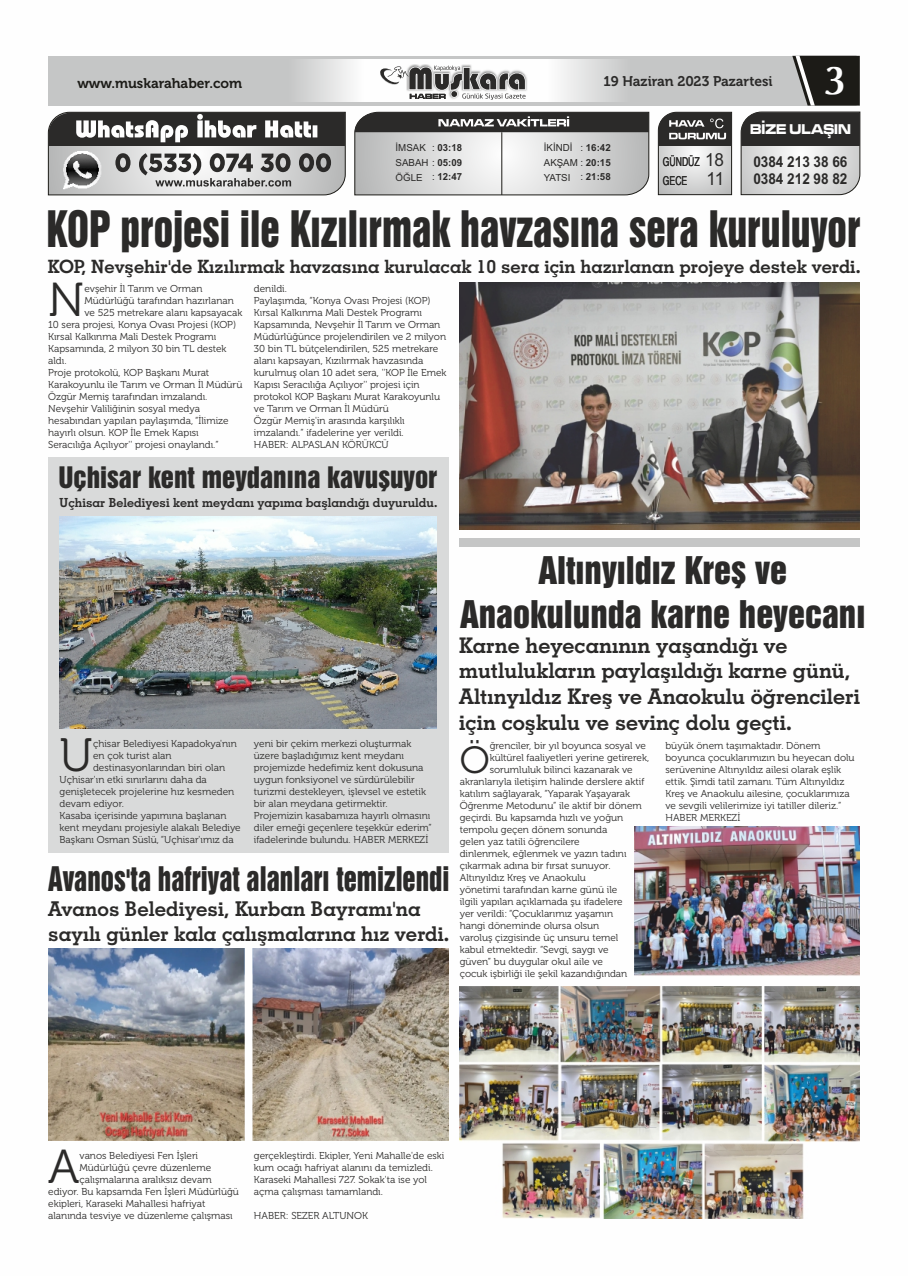
<style>
.page{position:relative;width:908px;height:1276px;background:#fff}
.page>*{position:absolute;margin:0;border:0;box-sizing:border-box;transform-origin:0 0}
.t1{font:47.5px "Museo 300";color:#2b2a29}
.t2{font:46.7px "Museo 300";color:#2b2a29}
.t3{font:45.8px "Swiss 921 BT";color:#2b2a29;scale:.87 1}
.t4{font:700 40.7px "Optima";color:#fefefe}
.t5{font:37.8px "Museo 300";color:#2b2a29}
.t6{font:34.8px/44.6px "Swiss 921 BT";color:#2b2a29;text-align:center}
.t7{font:30.9px "Swiss 921 BT";color:#2b2a29;scale:.87 1}
.t8{font:27px "Swiss 921 BT";color:#2b2a29}
.t9{font:21.5px/25.8px "Geometric Slabserif 703 Bold BT";color:#2b2a29}
.t10{font:20.4px/24.5px "Geometric Slabserif 703 Bold BT";color:#2b2a29}
.t11{font:18.3px "Geometric Slabserif 703 Bold BT";color:#2b2a29}
.t12{font:700 15px/17.1px "Arial Narrow";color:#2b2a29;scale:1.1 1}
.t13{font:14.7px "Microgramma D Bold Exte";color:#fefefe;scale:.85 1}
.t14{font:14px "Museo 700";color:#2b2a29}
.t15{font:14px "Museo 700";color:#1c1b17}
.t16{font:12.6px "Geometric Slabserif 703 Bold BT";color:#2b2a29}
.t17{font:condensed 12.3px "Helvetica";color:#2b2a29;scale:.86 1}
.t18{font:10px/12px "Museo 300";color:#2b2a29}
.t19{font:9.7px/14.8px "Arial";color:#2b2a29}
.t20{font:700 9.7px "Arial";color:#2b2a29}
.s1{font-weight:700}
.s2{font-weight:400}
.s3{font-family:"Arial";font-stretch:normal;font-size:18px}
</style>
<div class="page">
<svg style="left:47px;top:111px;width:299px;height:85px"></svg>
<svg style="left:354px;top:111px;width:295px;height:85px"></svg>
<svg style="left:657px;top:111px;width:75px;height:85px"></svg>
<div style="left:48px;top:56px;width:811px;height:50px;background:#c5c6c6"></div>
<img style="left:303px;top:60px;width:312px;height:41px">
<svg style="left:740px;top:56px;width:120px;height:140px"></svg>
<img style="left:406px;top:64px;width:121px;height:36px">
<svg style="left:378px;top:66px;width:148px;height:36px"></svg>
<img style="left:459px;top:283px;width:400px;height:246px">
<div style="left:48px;top:457px;width:400px;height:395px;background:#d9dada"></div>
<img style="left:60px;top:516px;width:377px;height:212px">
<div style="left:459px;top:538px;width:400px;height:9px;background:#c5c6c6"></div>
<img style="left:459px;top:986px;width:400px;height:232px">
<img style="left:634px;top:827px;width:225px;height:149px">
<img style="left:48px;top:949px;width:400px;height:191px">
<h3 class="t15" style="left:77px;top:78px;width:166px">www.muskarahaber.com</h3>
<h3 class="t14" style="left:603px;top:75px;width:170px">19 Haziran 2023 Pazartesi</h3>
<h3 class="t4" style="left:822px;top:62px;width:26px">3</h3>
<p class="t19" style="left:395px;top:141px;width:68px">İMSAK<br>SABAH : <span class="s1">05:09</span></p>
<p class="t19" style="left:543px;top:141px;width:68px">İKİNDİ<br>AKŞAM : <span class="s1">20:15</span></p>
<p class="t20" style="left:432px;top:144px;width:31px"><span class="s2">:</span> 03:18</p>
<p class="t20" style="left:580px;top:144px;width:32px"><span class="s2">:</span> 16:42</p>
<p class="t19" style="left:395px;top:171px;width:68px">ÖĞLE : <span class="s1">12:47</span></p>
<p class="t19" style="left:543px;top:171px;width:68px">YATSI : <span class="s1">21:58</span></p>
<h3 class="t13" style="left:749px;top:122px;width:120px">BİZE ULAŞIN</h3>
<p class="t17" style="left:662px;top:157px;width:73px">GÜNDÜZ <span class="s3">18</span></p>
<h3 class="t12" style="left:753px;top:155px;width:87px">0384 213 38 66<br>0384 212 98 82</h3>
<p class="t17" style="left:662px;top:176px;width:73px">GECE <span class="s3">11</span></p>
<h3 class="t3" style="left:46px;top:212px;width:936px">KOP projesi ile Kızılırmak havzasına sera kuruluyor</h3>
<h3 class="t11" style="left:48px;top:259px;width:813px">KOP, Nevşehir'de Kızılırmak havzasına kurulacak 10 sera için hazırlanan projeye destek verdi.</h3>
<h1 class="t1" style="left:48px;top:280px;width:38px">N</h1>
<p class="t18" style="left:84px;top:283px;width:120px">evşehir İl Tarım ve Orman</p>
<p class="t18" style="left:84px;top:295px;width:151px">Müdürlüğü tarafından hazırlanan</p>
<p class="t18" style="left:84px;top:307px;width:159px">ve 525 metrekare alanı kapsayacak</p>
<p class="t18" style="left:48px;top:319px;width:189px">10 sera projesi, Konya Ovası Projesi (KOP)</p>
<p class="t18" style="left:48px;top:331px;width:169px">Kırsal Kalkınma Mali Destek Programı</p>
<p class="t18" style="left:48px;top:343px;width:180px">Kapsamında, 2 milyon 30 bin TL destek</p>
<p class="t18" style="left:48px;top:355px;width:20px">aldı.</p>
<p class="t18" style="left:48px;top:367px;width:162px">Proje protokolü, KOP Başkanı Murat</p>
<p class="t18" style="left:48px;top:379px;width:195px">Karakoyunlu ile Tarım ve Orman İl Müdürü</p>
<p class="t18" style="left:48px;top:391px;width:161px">Özgür Memiş tarafından imzalandı.</p>
<p class="t18" style="left:48px;top:403px;width:153px">Nevşehir Valiliğinin sosyal medya</p>
<p class="t18" style="left:48px;top:415px;width:182px">hesabından yapılan paylaşımda, “İlimize</p>
<p class="t18" style="left:48px;top:427px;width:152px">hayırlı olsun. KOP İle Emek Kapısı</p>
<p class="t18" style="left:48px;top:439px;width:172px">Seracılığa Açılıyor'' projesi onaylandı.”</p>
<p class="t18" style="left:254px;top:283px;width:194px">denildi.<br>Paylaşımda, “Konya Ovası Projesi (KOP)<br>Kırsal Kalkınma Mali Destek Programı Kapsamında, Nevşehir İl Tarım ve Orman Müdürlüğünce projelendirilen ve 2 milyon 30 bin TL bütçelendirilen, 525 metrekare alanı kapsayan, Kızılırmak havzasında kurulmuş olan 10 adet sera, ''KOP İle Emek Kapısı Seracılığa Açılıyor'' projesi için protokol KOP Başkanı Murat Karakoyunlu ve Tarım ve Orman İl Müdürü<br>Özgür Memiş'in arasında karşılıklı imzalandı.” ifadelerine yer verildi.<br>HABER: ALPASLAN KÖRÜKCÜ</p>
<h3 class="t8" style="left:58px;top:468px;width:380px">Uçhisar kent meydanına kavuşuyor</h3>
<p class="t16" style="left:59px;top:497px;width:379px">Uçhisar Belediyesi kent meydanı yapıma başlandığı duyuruldu.</p>
<h2 class="t2" style="left:60px;top:736px;width:35px">U</h2>
<p class="t18" style="left:93px;top:738px;width:145px">çhisar Belediyesi Kapadokya'nın</p>
<p class="t18" style="left:93px;top:750px;width:80px">en çok turist alan</p>
<p class="t18" style="left:93px;top:762px;width:133px">destinasyonlarından biri olan</p>
<p class="t18" style="left:60px;top:774px;width:149px">Uçhisar'ın etki sınırlarını daha da</p>
<p class="t18" style="left:60px;top:786px;width:176px">genişletecek projelerine hız kesmeden</p>
<p class="t18" style="left:60px;top:798px;width:66px">devam ediyor.</p>
<p class="t18" style="left:60px;top:810px;width:168px">Kasaba içerisinde yapımına başlanan</p>
<p class="t18" style="left:60px;top:822px;width:183px">kent meydanı projesiyle alakalı Belediye</p>
<p class="t18" style="left:60px;top:834px;width:176px">Başkanı Osman Süslü, “Uçhisar'ımız da</p>
<p class="t18" style="left:254px;top:738px;width:179px">yeni bir çekim merkezi oluşturmak üzere başladığımız kent meydanı projemizde hedefimiz kent dokusuna uygun fonksiyonel ve sürdürülebilir turizmi destekleyen, işlevsel ve estetik bir alan meydana getirmektir.<br>Projemizin kasabamıza hayırlı olmasını diler emeği geçenlere teşekkür ederim” ifadelerinde bulundu. HABER MERKEZİ</p>
<h3 class="t7" style="left:48px;top:867px;width:462px">Avanos'ta hafriyat alanları temizlendi</h3>
<h3 class="t10" style="left:48px;top:898px;width:402px">Avanos Belediyesi, Kurban Bayramı'na sayılı günler kala çalışmalarına hız verdi.</h3>
<h3 class="t6" style="left:460px;top:552px;width:406px">Altınyıldız Kreş ve<br>Anaokulunda karne heyecanı</h3>
<h3 class="t9" style="left:459px;top:634px;width:402px">Karne heyecanının yaşandığı ve mutlulukların paylaşıldığı karne günü, Altınyıldız Kreş ve Anaokulu öğrencileri için coşkulu ve sevinç dolu geçti.</h3>
<h3 class="t5" style="left:459px;top:744px;width:31px">Ö</h3>
<p class="t18" style="left:489px;top:740px;width:158px">ğrenciler, bir yıl boyunca sosyal ve</p>
<p class="t18" style="left:489px;top:752px;width:161px">kültürel faaliyetleri yerine getirerek,</p>
<p class="t18" style="left:489px;top:764px;width:144px">sorumluluk bilinci kazanarak ve</p>
<p class="t18" style="left:459px;top:776px;width:186px">akranlarıyla iletişim halinde derslere aktif</p>
<p class="t18" style="left:459px;top:788px;width:172px">katılım sağlayarak, “Yaparak Yaşayarak</p>
<p class="t18" style="left:459px;top:800px;width:183px">Öğrenme Metodunu” ile aktif bir dönem</p>
<p class="t18" style="left:459px;top:812px;width:165px">geçirdi. Bu kapsamda hızlı ve yoğun</p>
<p class="t18" style="left:459px;top:824px;width:149px">tempolu geçen dönem sonunda</p>
<p class="t18" style="left:459px;top:836px;width:121px">gelen yaz tatili öğrencilere</p>
<p class="t18" style="left:459px;top:848px;width:168px">dinlenmek, eğlenmek ve yazın tadını</p>
<p class="t18" style="left:459px;top:860px;width:152px">çıkarmak adına bir fırsat sunuyor.</p>
<p class="t18" style="left:459px;top:872px;width:127px">Altınyıldız Kreş ve Anaokulu</p>
<p class="t18" style="left:459px;top:884px;width:159px">yönetimi tarafından karne günü ile</p>
<p class="t18" style="left:459px;top:896px;width:164px">ilgili yapılan açıklamada şu ifadelere</p>
<p class="t18" style="left:459px;top:908px;width:155px">yer verildi: “Çocuklarımız yaşamın</p>
<p class="t18" style="left:459px;top:920px;width:141px">hangi döneminde olursa olsun</p>
<p class="t18" style="left:459px;top:932px;width:160px">varoluş çizgisinde üç unsuru temel</p>
<p class="t18" style="left:459px;top:944px;width:150px">kabul etmektedir. “Sevgi, saygı ve</p>
<p class="t18" style="left:459px;top:956px;width:145px">güven” bu duygular okul aile ve</p>
<p class="t18" style="left:459px;top:968px;width:169px">çocuk işbirliği ile şekil kazandığından</p>
<p class="t18" style="left:665px;top:740px;width:190px">büyük önem taşımaktadır. Dönem boyunca çocuklarımızın bu heyecan dolu serüvenine Altınyıldız ailesi olarak eşlik ettik. Şimdi tatil zamanı. Tüm Altınyıldız Kreş ve Anaokulu ailesine, çocuklarımıza ve sevgili velilerimize iyi tatiller dileriz.” HABER MERKEZİ</p>
<h1 class="t1" style="left:48px;top:1147px;width:33px">A</h1>
<p class="t18" style="left:79px;top:1150px;width:120px">vanos Belediyesi Fen İşleri</p>
<p class="t18" style="left:79px;top:1162px;width:133px">Müdürlüğü çevre düzenleme</p>
<p class="t18" style="left:79px;top:1174px;width:134px">çalışmalarına aralıksız devam</p>
<p class="t18" style="left:48px;top:1186px;width:192px">ediyor. Bu kapsamda Fen İşleri Müdürlüğü</p>
<p class="t18" style="left:48px;top:1198px;width:159px">ekipleri, Karaseki Mahallesi hafriyat</p>
<p class="t18" style="left:48px;top:1210px;width:186px">alanında tesviye ve düzenleme çalışması</p>
<p class="t18" style="left:254px;top:1150px;width:192px">gerçekleştirdi. Ekipler, Yeni Mahalle'de eski kum ocağı hafriyat alanını da temizledi.<br>Karaseki Mahallesi 727. Sokak'ta ise yol açma çalışması tamamlandı.</p>
<p class="t18" style="left:254px;top:1210px;width:115px">HABER: SEZER ALTUNOK</p>
</div>
